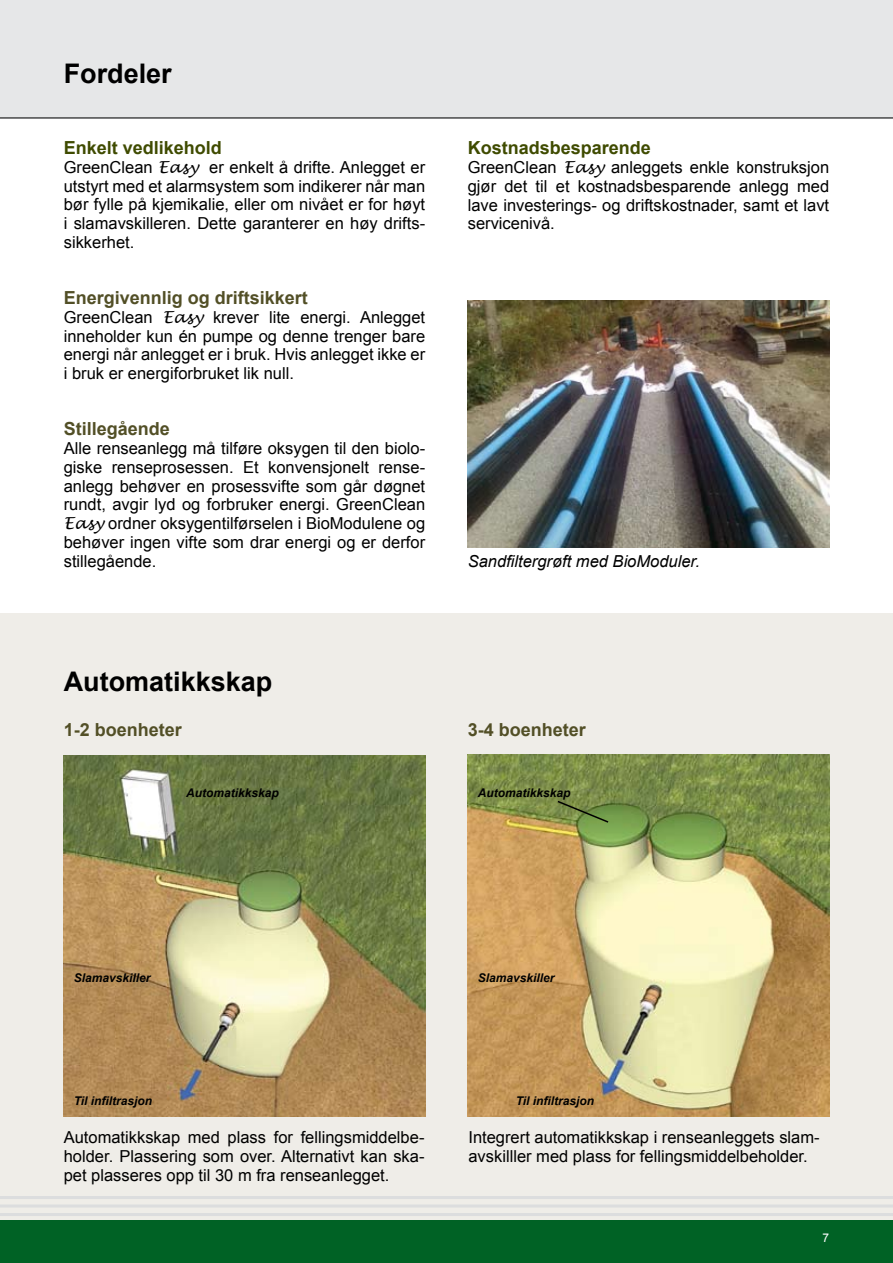
<style>
.page{position:relative;width:893px;height:1263px;background:#fff}
.page>*{position:absolute;margin:0;border:0;box-sizing:border-box;transform-origin:0 0}
.t1{font:700 27px "Arial";color:#000}
.t2{font:700 18px "Arial";color:#524f26}
.t3{font:700 18px "Arial";color:#3f4b00}
.t4{font:16.5px/18.8px "Arial";color:#000;text-align:justify}
.t5{font:italic 16.5px "Arial";color:#000}
.t6{font:italic 700 12px "Arial";color:#000}
.s1{font-family:"Lucida Handwriting";font-style:italic}
</style>
<div class="page">
<div style="left:0;top:613px;width:893px;height:650px;background:#efede8"></div>
<div style="left:0;top:0;width:893px;height:118px;background:#e6e7e8"></div>
<div style="left:0;top:1220px;width:893px;height:43px;background:#006225"></div>
<hr style="left:0;top:1213px;width:893px;height:3px;background:#dcddde">
<hr style="left:0;top:1204px;width:893px;height:3px;background:#dcddde">
<hr style="left:0;top:1196px;width:893px;height:3px;background:#dcddde">
<hr style="left:0;top:118px;width:893px;height:1px;background:#000">
<img style="left:64px;top:755px;width:361px;height:361px">
<img style="left:468px;top:755px;width:361px;height:361px">
<svg style="left:556px;top:799px;width:54px;height:25px"></svg>
<img style="left:468px;top:301px;width:361px;height:247px">
<h1 class="t1" style="left:64px;top:59px;width:110px">Fordeler</h1>
<p class="t3" style="left:64px;top:138px;width:160px">Enkelt vedlikehold</p>
<p class="t4" style="left:64px;top:158px;width:363px">GreenClean <span class="s1">Easy</span> er enkelt å drifte. Anlegget er utstyrt med et alarmsystem som indikerer når man bør fylle på kjemikalie, eller om nivået er for høyt i slamavskilleren. Dette garanterer en høy drifts&shy;sikkerhet.</p>
<p class="t2" style="left:64px;top:288px;width:246px">Energivennlig og driftsikkert</p>
<p class="t4" style="left:64px;top:308px;width:363px">GreenClean <span class="s1">Easy</span> krever lite energi. Anlegget inneholder kun én pumpe og denne trenger bare energi når anlegget er i bruk. Hvis anlegget ikke er i bruk er energiforbruket lik null.</p>
<p class="t2" style="left:64px;top:419px;width:108px">Stillegående</p>
<p class="t4" style="left:64px;top:439px;width:363px">Alle renseanlegg må tilføre oksygen til den biolo&shy;giske renseprosessen. Et konvensjonelt rense&shy;anlegg behøver en prosessvifte som går døgnet rundt, avgir lyd og forbruker energi. GreenClean <span class="s1">Easy</span> ordner oksygentilførselen i BioModulene og behøver ingen vifte som drar energi og er derfor stillegående.</p>
<h1 class="t1" style="left:64px;top:666px;width:210px">Automatikkskap</h1>
<p class="t3" style="left:468px;top:138px;width:185px">Kostnadsbesparende</p>
<p class="t4" style="left:468px;top:158px;width:363px">GreenClean <span class="s1">Easy</span> anleggets enkle konstruksjon gjør det til et kostnadsbesparende anlegg med lave investerings- og driftskostnader, samt et lavt servicenivå.</p>
<p class="t5" style="left:468px;top:551px;width:234px">Sandfiltergrøft med BioModuler.</p>
<p class="t2" style="left:64px;top:719px;width:120px">1-2 boenheter</p>
<p class="t2" style="left:468px;top:719px;width:120px">3-4 boenheter</p>
<p class="t6" style="left:186px;top:786px;width:94px">Automatikkskap</p>
<p class="t6" style="left:478px;top:786px;width:94px">Automatikkskap</p>
<p class="t6" style="left:74px;top:971px;width:78px">Slamavskiller</p>
<p class="t6" style="left:478px;top:971px;width:78px">Slamavskiller</p>
<p class="t6" style="left:74px;top:1094px;width:80px">Til infiltrasjon</p>
<p class="t6" style="left:516px;top:1094px;width:80px">Til infiltrasjon</p>
<p class="t4" style="left:64px;top:1128px;width:362px">Automatikkskap med plass for fellingsmiddelbe&shy;holder. Plassering som over. Alternativt kan ska&shy;pet plasseres opp til 30 m fra renseanlegget.</p>
<p class="t4" style="left:468px;top:1128px;width:353px">Integrert automatikkskap i renseanleggets slam&shy;avskilller med plass for fellingsmiddelbeholder.</p>
</div>
